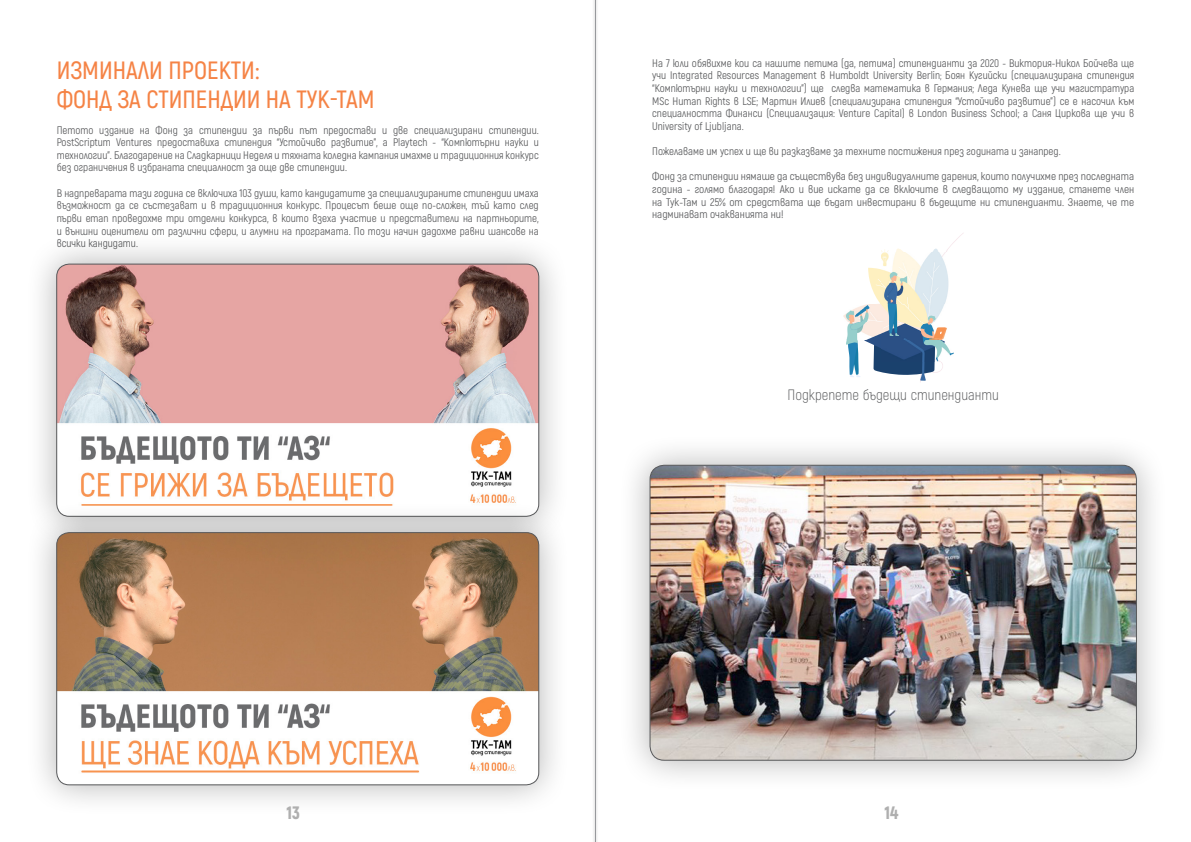
<style>
.page{position:relative;width:1191px;height:842px;background:#fff}
.page>*{position:absolute;margin:0;border:0;box-sizing:border-box;transform-origin:0 0}
.t1{font:600 25px/28.8px "Akrobat";color:#f58345}
.t2{font:900 18px "Akrobat";color:#afafaf}
.t3{font:300 15px "Akrobat";color:#58595b}
.t4{font:11px/12.7px "Akrobat";color:#58595b;text-align:justify}
.s1{font-size:10px}
</style>
<div class="page">
<svg style="left:844px;top:233px;width:119px;height:149px"></svg>
<div style="left:618px;top:433px;width:550px;height:360px;background:#000;opacity:.3"></div>
<img style="left:650px;top:465px;width:486px;height:295px">
<div style="left:649px;top:465px;width:488px;height:296px;border:1px solid #58595b;border-radius:14px"></div>
<div style="left:24px;top:232px;width:547px;height:317px;background:#000;opacity:.3"></div>
<img style="left:57px;top:264px;width:482px;height:236px">
<div style="left:24px;top:500px;width:547px;height:317px;background:#000;opacity:.3"></div>
<img style="left:57px;top:533px;width:482px;height:252px">
<div style="left:56px;top:532px;width:483px;height:253px;border:1px solid #58595b;border-radius:13px"></div>
<div style="left:592px;top:0;width:7px;height:842px;background:#f1f1f1"></div>
<hr style="left:595px;top:0;width:1px;height:842px;background:#97999c">
<h1 class="t1" style="left:57px;top:56px;width:319px">Изминали проекти:<br>Фонд за стипендии на Тук-Там</h1>
<p class="t4" style="left:57px;top:123px;width:483px">Петото издание на Фонд за стипендии за първи път предостави и две специализирани стипендии.<br>PostScriptum Ventures предоставиха стипендия “Устойчиво развитие”, а Playtech - “Компютърни науки и технологии”. Благодарение на Сладкарници Неделя и тяхната коледна кампания имахме и традиционния конкурс без ограничения в избраната специалност за още две стипендии.</p>
<p class="t4" style="left:57px;top:187px;width:483px">В надпреварата тази година се включиха 103 души, като кандидатите за специализираните стипендии имаха възможност да се състезават и в традиционния конкурс. Процесът беше още по-сложен, тъй като след първи етап проведохме три отделни конкурса, в които взеха участие и представители на партньорите, и външни оценители от различни сфери, и алумни на програмата. По този начин дадохме равни шансове на всички кандидати.</p>
<p class="t4" style="left:652px;top:56px;width:483px">На 7 юли обявихме кои са нашите петима (да, петима) стипендианти за 2020 - Виктория-Никол Бойчева ще учи Integrated Resources Management в Humboldt University Berlin<span class="s1">;</span> Боян Кугийски (специализирана стипендия “Компютърни науки и технологии”) ще следва математика в Германия; Леда Кунева ще учи магистратура MSc Human Rights в LSE; Мартин Илиев (специализирана стипендия “Устойчиво развитие”) се е насочил към специалността Финанси (Специализация: Venture Capital) в London Business School; а Саня Циркова ще учи в University of Ljubljana.</p>
<p class="t4" style="left:652px;top:145px;width:410px">Пожелаваме им успех и ще ви разказваме за техните постижения през годината и занапред.</p>
<p class="t4" style="left:652px;top:170px;width:483px">Фонд за стипендии нямаше да съществува без индивидуалните дарения, които получихме през последната година - голямо благодаря! Ако и вие искате да се включите в следващото му издание, станете член на Тук-Там и 25% от средствата ще бъдат инвестирани в бъдещите ни стипендианти. Знаете, че те надминават очакванията ни!</p>
<h3 class="t3" style="left:787px;top:386px;width:213px">Подкрепете бъдещи стипендианти</h3>
<h2 class="t2" style="left:286px;top:801px;width:15px">13</h2>
<h2 class="t2" style="left:884px;top:801px;width:15px">14</h2>
</div>
